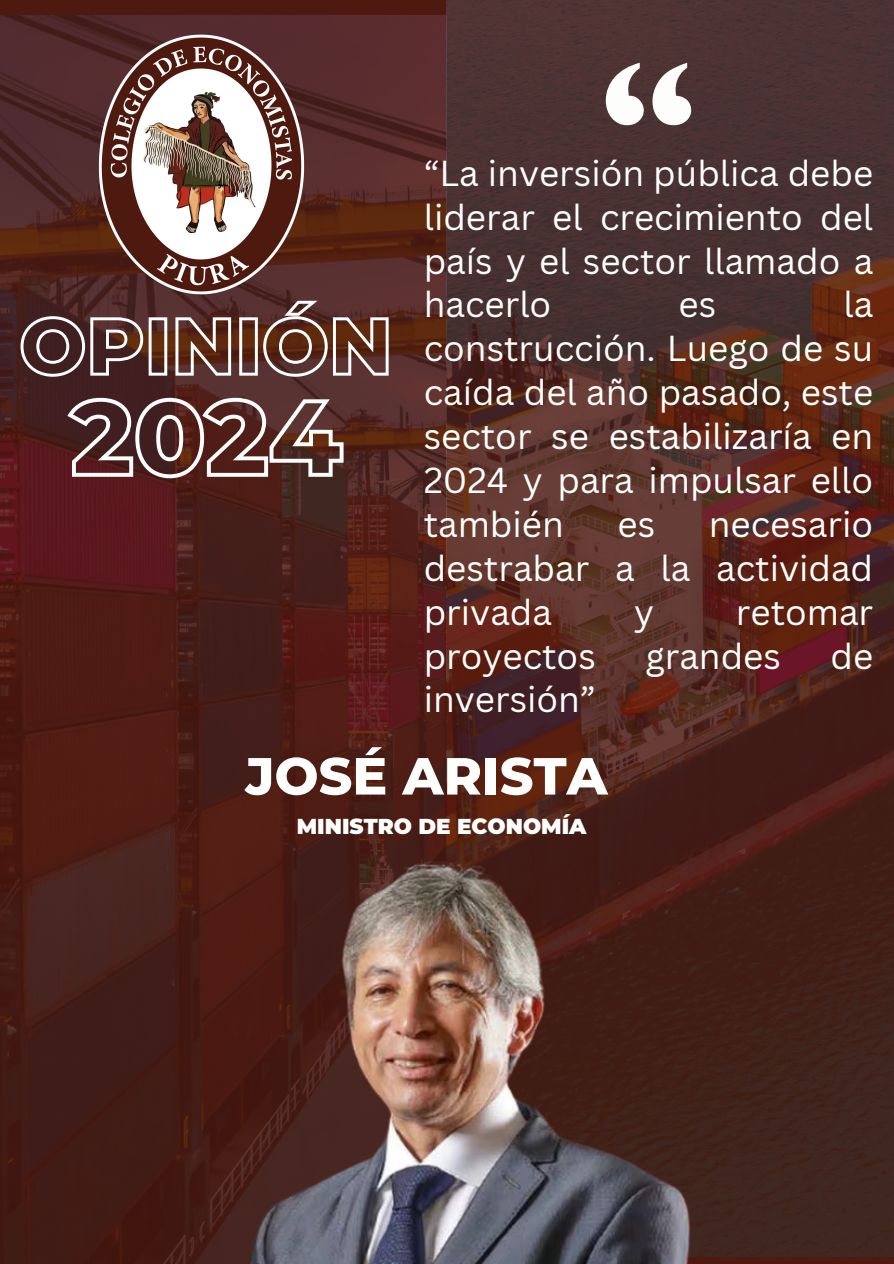
<style>
.page{position:relative;width:894px;height:1264px;background:#fff}
.page>*{position:absolute;margin:0;border:0;box-sizing:border-box;transform-origin:0 0}
.t1{font:800 52.05px "Montserrat";color:#fffffe}
.t2{font:35.1px/43.8px "Canva Sans";color:#fffffe;text-align:justify}
.t3{font:900 21.45px "Montserrat";color:#fffffe}
</style>
<div class="page">
<img style="left:0;top:15px;width:446px;height:824px">
<img style="left:446px;top:0;width:447px;height:839px">
<svg style="left:19px;top:298px;width:371px;height:80px;background:#75534c"></svg>
<img style="left:37px;top:15px;width:329px;height:298px">
<svg style="left:605px;top:63px;width:86px;height:62px"></svg>
<img style="left:0;top:839px;width:893px;height:424px">
<svg style="left:65px;top:396px;width:280px;height:84px"></svg>
<p class="t2" style="left:423px;top:150px;width:451px">“La inversión pública debe liderar el crecimiento del país y el sector llamado a hacerlo</p>
<p class="t2" style="left:423px;top:282px;width:451px;text-indent:419px">la construcción. Luego de su caída del año pasado, este sector se estabilizaría en 2024 y para impulsar ello también</p>
<p class="t2" style="left:678px;top:282px;width:39px">es</p>
<p class="t2" style="left:423px;top:501px;width:451px;text-indent:285px">necesario destrabar a la actividad privada</p>
<p class="t2" style="left:617px;top:501px;width:39px">es</p>
<p class="t2" style="left:633px;top:589px;width:21px">y</p>
<p class="t2" style="left:735px;top:589px;width:139px">retomar</p>
<p class="t2" style="left:423px;top:633px;width:174px">proyectos</p>
<p class="t2" style="left:645px;top:633px;width:137px">grandes</p>
<p class="t2" style="left:830px;top:633px;width:44px">de</p>
<p class="t2" style="left:423px;top:677px;width:173px">inversión”</p>
<h1 class="t1" style="left:245px;top:744px;width:363px">JOSÉ ARISTA</h1>
<h1 class="t3" style="left:296px;top:813px;width:291px">MINISTRO DE ECONOMÍA</h1>
</div>
